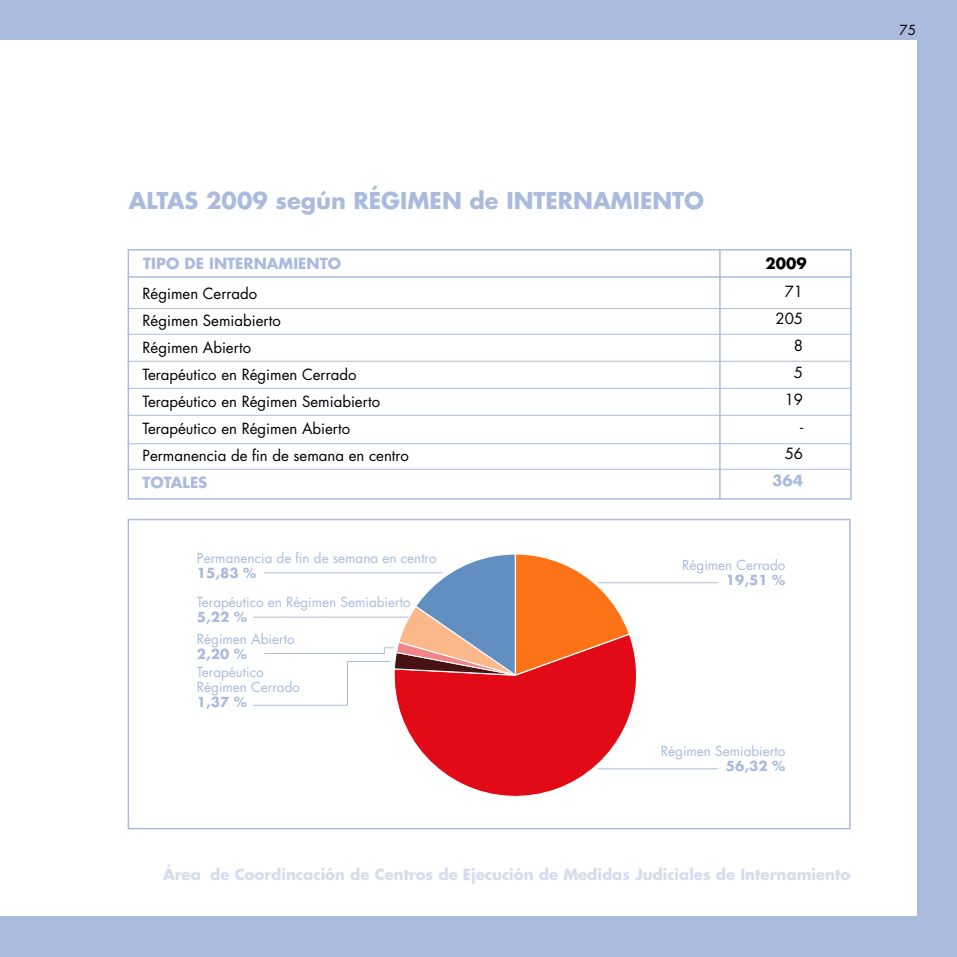
<style>
.page{position:relative;width:957px;height:957px;background:#abd}
.page>*{position:absolute;margin:0;border:0;box-sizing:border-box;transform-origin:0 0}
.t1{font:700 22.5px "Futura";color:#abd}
.t2{font:15px/27px "Futura";color:#000}
.t3{font:700 15px "Futura";color:#d6dcee}
.t4{font:700 15px "Futura";color:#abd}
.t5{font:700 15px "Futura";color:#000}
.t6{font:13.5px/15px "Futura";color:#abd}
.t7{font:700 13.5px "Futura";color:#abd}
.t8{font:13.5px "Futura";color:#000}
</style>
<div class="page">
<div style="left:0;top:40px;width:916px;height:876px;background:#fff"></div>
<div style="left:128px;top:249px;width:723px;height:250px;border:2px solid #abd"></div>
<hr style="left:719px;top:250px;width:1px;height:249px;background:#abd">
<hr style="left:128px;top:276px;width:723px;height:2px;background:#abd">
<hr style="left:128px;top:308px;width:723px;height:1px;background:#abd">
<hr style="left:128px;top:334px;width:723px;height:1px;background:#abd">
<hr style="left:128px;top:361px;width:723px;height:1px;background:#abd">
<hr style="left:128px;top:388px;width:723px;height:1px;background:#abd">
<hr style="left:128px;top:415px;width:723px;height:1px;background:#abd">
<hr style="left:128px;top:443px;width:723px;height:1px;background:#abd">
<hr style="left:128px;top:469px;width:723px;height:1px;background:#abd">
<div style="left:128px;top:519px;width:722px;height:310px;border:2px solid #abd"></div>
<hr style="left:598px;top:768px;width:120px;height:1px;background:#abd">
<hr style="left:598px;top:582px;width:120px;height:1px;background:#abd">
<hr style="left:264px;top:572px;width:178px;height:1px;background:#abd">
<hr style="left:253px;top:617px;width:158px;height:1px;background:#abd">
<hr style="left:264px;top:653px;width:121px;height:1px;background:#abd">
<hr style="left:253px;top:705px;width:94px;height:1px;background:#abd">
<hr style="left:347px;top:661px;width:43px;height:1px;background:#abd">
<hr style="left:347px;top:661px;width:1px;height:44px;background:#abd">
<svg style="left:394px;top:636px;width:246px;height:161px"></svg>
<svg style="left:384px;top:554px;width:246px;height:122px"></svg>
<p class="t8" style="left:899px;top:21px;width:18px">75</p>
<h1 class="t1" style="left:129px;top:185px;width:577px">ALTAS 2009 según RÉGIMEN de INTERNAMIENTO</h1>
<p class="t4" style="left:143px;top:253px;width:199px">TIPO DE INTERNAMIENTO</p>
<p class="t5" style="left:765px;top:253px;width:43px">2009</p>
<p class="t2" style="left:775px;top:277px;width:29px;text-align:right">71<br>205<br>8<br>5<br>19<br>-<br>56</p>
<p class="t4" style="left:772px;top:469px;width:32px">364</p>
<p class="t2" style="left:142px;top:280px;width:268px">Régimen Cerrado<br>Régimen Semiabierto<br>Régimen Abierto<br>Terapéutico en Régimen Cerrado<br>Terapéutico en Régimen Semiabierto<br>Terapéutico en Régimen Abierto<br>Permanencia de fin de semana en centro</p>
<p class="t4" style="left:142px;top:472px;width:67px">TOTALES</p>
<p class="t6" style="left:197px;top:550px;width:241px">Permanencia de fin de semana en centro</p>
<p class="t7" style="left:197px;top:563px;width:61px">15,83 %</p>
<p class="t6" style="left:197px;top:595px;width:215px">Terapéutico en Régimen Semiabierto</p>
<p class="t7" style="left:197px;top:608px;width:52px">5,22 %</p>
<p class="t6" style="left:197px;top:631px;width:99px">Régimen Abierto</p>
<p class="t7" style="left:197px;top:644px;width:52px">2,20 %</p>
<p class="t6" style="left:197px;top:664px;width:105px">Terapéutico<br>Régimen Cerrado</p>
<p class="t7" style="left:197px;top:693px;width:52px">1,37 %</p>
<p class="t6" style="left:682px;top:557px;width:105px">Régimen Cerrado</p>
<p class="t7" style="left:726px;top:570px;width:61px">19,51 %</p>
<p class="t6" style="left:661px;top:743px;width:126px">Régimen Semiabierto</p>
<p class="t7" style="left:726px;top:756px;width:61px">56,32 %</p>
<p class="t3" style="left:163px;top:863px;width:689px">Área de Coordincación de Centros de Ejecución de Medidas Judiciales de Internamiento</p>
</div>
